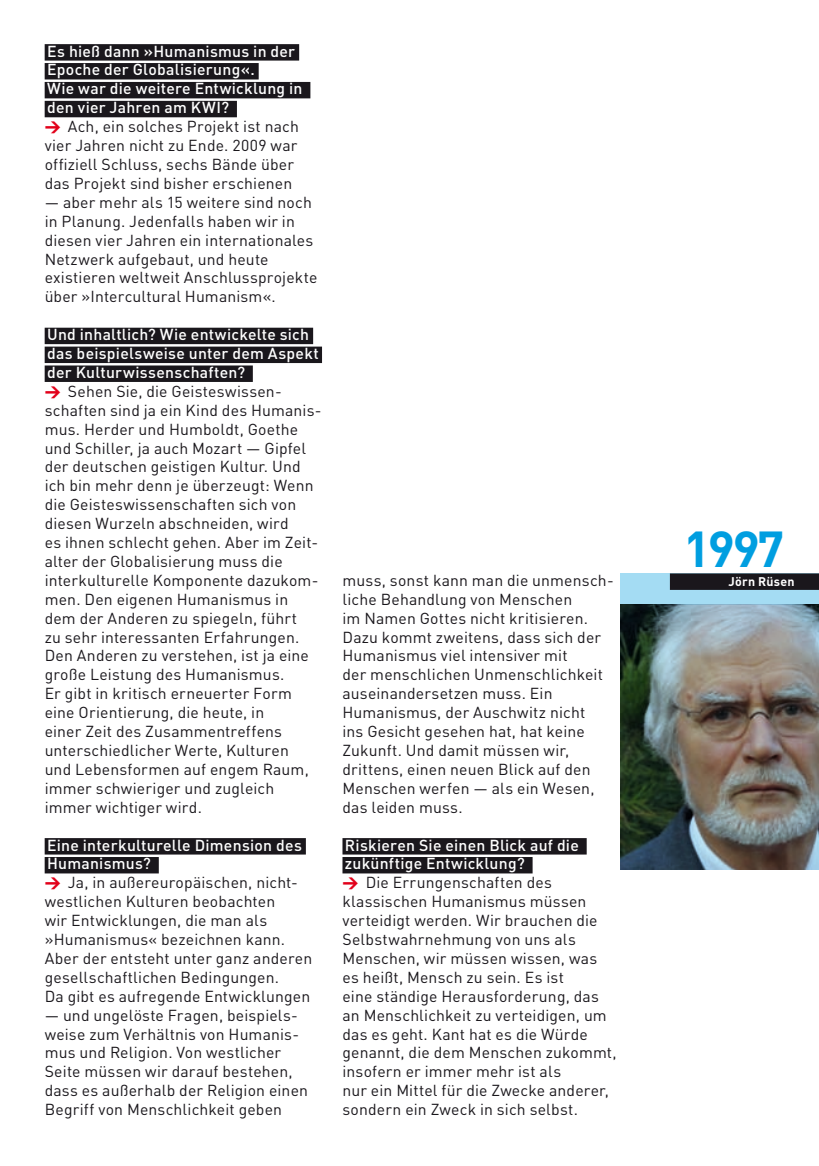
<style>
.page{position:relative;width:819px;height:1166px;background:#fff}
.page>*{position:absolute;margin:0;border:0;box-sizing:border-box;transform-origin:0 0}
.t1{font:700 49.88px "FFDIN";color:#009ee0}
.t2{font:15.75px/18.9px "FFDIN";letter-spacing:.01em;color:#1a171c}
.t3{font:700 12.42px "FFDIN";letter-spacing:.02em;color:#fff}
.s1{font-weight:500;color:#fff}
.s2{font-weight:900;color:#e2001a}
</style>
<div class="page">
<div style="left:620px;top:573px;width:199px;height:32px;background:#a4dcf3"></div>
<div style="left:670px;top:573px;width:149px;height:17px;background:#1a171c"></div>
<div style="left:45px;top:44px;width:254px;height:17px;background:#1a171c"></div>
<div style="left:45px;top:63px;width:214px;height:16px;background:#1a171c"></div>
<div style="left:45px;top:82px;width:265px;height:16px;background:#1a171c"></div>
<div style="left:45px;top:101px;width:192px;height:16px;background:#1a171c"></div>
<div style="left:45px;top:328px;width:268px;height:16px;background:#1a171c"></div>
<div style="left:45px;top:347px;width:277px;height:16px;background:#1a171c"></div>
<div style="left:45px;top:365px;width:208px;height:17px;background:#1a171c"></div>
<div style="left:45px;top:838px;width:261px;height:16px;background:#1a171c"></div>
<div style="left:45px;top:857px;width:114px;height:16px;background:#1a171c"></div>
<div style="left:342px;top:838px;width:244px;height:16px;background:#1a171c"></div>
<div style="left:342px;top:857px;width:190px;height:16px;background:#1a171c"></div>
<img style="left:620px;top:605px;width:199px;height:264px">
<p class="t2" style="left:45px;top:41px;width:259px"><span class="s1">Es hieß dann »Humanismus in der<br>Epoche der Globalisierung«.<br>Wie war die weitere Entwicklung in den vier Jahren am KWI?<br></span><span class="s2">&gt;</span> Ach, ein solches Projekt ist nach vier Jahren nicht zu Ende. 2009 war offiziell Schluss, sechs Bände über das Projekt sind bisher erschienen</p>
<p class="t2" style="left:45px;top:192px;width:274px">— aber mehr als 15 weitere sind noch in Planung. Jedenfalls haben wir in diesen vier Jahren ein internationales Netzwerk aufgebaut, und heute existieren weltweit Anschlussprojekte über »Intercultural Humanism«.</p>
<p class="t2" style="left:45px;top:325px;width:278px"><span class="s1">Und inhaltlich? Wie entwickelte sich das beispielsweise unter dem Aspekt der Kulturwissenschaften?<br></span><span class="s2">&gt;</span> Sehen Sie, die Geisteswissen&shy;schaften sind ja ein Kind des Humanis&shy;mus. Herder und Humboldt, Goethe und Schiller, ja auch Mozart — Gipfel der deutschen geistigen Kultur. Und ich bin mehr denn je überzeugt: Wenn die Geisteswissenschaften sich von diesen Wurzeln abschneiden, wird<br>es ihnen schlecht gehen. Aber im Zeit&shy;alter der Globalisierung muss die interkulturelle Komponente dazukom&shy;men. Den eigenen Humanismus in dem der Anderen zu spiegeln, führt<br>zu sehr interessanten Erfahrungen.<br>Den Anderen zu verstehen, ist ja eine große Leistung des Humanismus.<br>Er gibt in kritisch erneuerter Form eine Orientierung, die heute, in<br>einer Zeit des Zusammentreffens unterschiedlicher Werte, Kulturen<br>und Lebensformen auf engem Raum, immer schwieriger und zugleich immer wichtiger wird.</p>
<p class="t2" style="left:45px;top:835px;width:269px"><span class="s1">Eine interkulturelle Dimension des<br>Humanismus?<br></span><span class="s2">&gt;</span> Ja, in außereuropäischen, nicht&shy;westlichen Kulturen beobachten<br>wir Entwicklungen, die man als »Humanismus« bezeichnen kann.<br>Aber der entsteht unter ganz anderen gesellschaftlichen Bedingungen.<br>Da gibt es aufregende Entwicklungen</p>
<p class="t2" style="left:45px;top:1005px;width:265px">— und ungelöste Fragen, beispiels&shy;weise zum Verhältnis von Humanis&shy;mus und Religion. Von westlicher Seite müssen wir darauf bestehen, dass es außerhalb der Religion einen Begriff von Menschlichkeit geben</p>
<p class="t2" style="left:342px;top:570px;width:273px">muss, sonst kann man die unmensch&shy;liche Behandlung von Menschen<br>im Namen Gottes nicht kritisieren.<br>Dazu kommt zweitens, dass sich der<br>Humanismus viel intensiver mit<br>der menschlichen Unmenschlichkeit auseinandersetzen muss. Ein<br>Humanismus, der Auschwitz nicht<br>ins Gesicht gesehen hat, hat keine<br>Zukunft. Und damit müssen wir, drittens, einen neuen Blick auf den<br>Menschen werfen — als ein Wesen, das leiden muss.</p>
<p class="t2" style="left:342px;top:835px;width:275px"><span class="s1">Riskieren Sie einen Blick auf die zukünftige Entwicklung?<br></span><span class="s2">&gt;</span> Die Errungenschaften des klassischen Humanismus müssen verteidigt werden. Wir brauchen die<br>Selbstwahrnehmung von uns als<br>Menschen, wir müssen wissen, was es heißt, Mensch zu sein. Es ist<br>eine ständige Herausforderung, das an Menschlichkeit zu verteidigen, um das es geht. Kant hat es die Würde genannt, die dem Menschen zukommt, insofern er immer mehr ist als<br>nur ein Mittel für die Zwecke anderer, sondern ein Zweck in sich selbst.</p>
<h1 class="t1" style="left:683px;top:516px;width:102px">1997</h1>
<p class="t3" style="left:728px;top:573px;width:68px">Jörn Rüsen</p>
</div>
